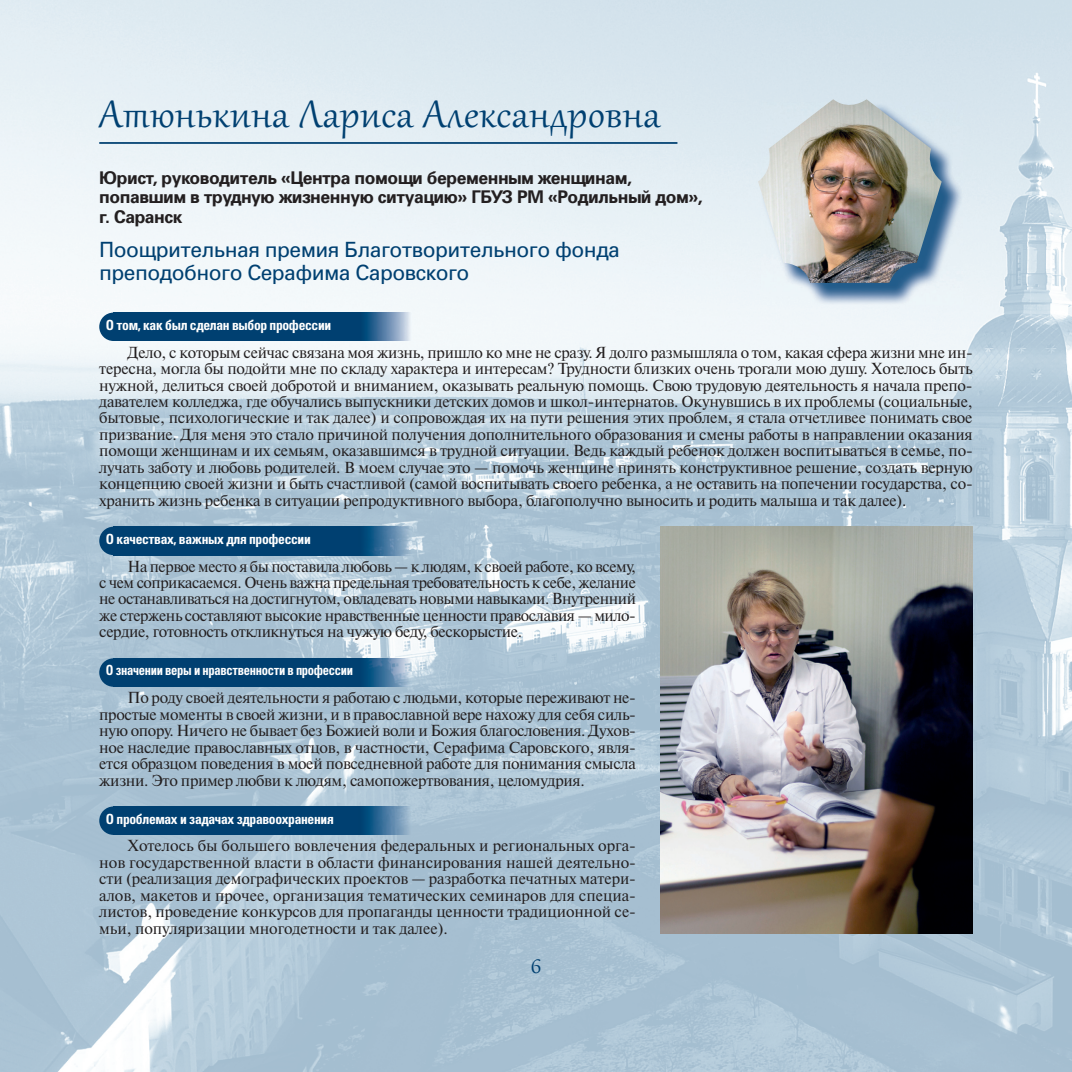
<style>
.page{position:relative;width:1072px;height:1072px;background:#fff}
.page>*{position:absolute;margin:0;border:0;box-sizing:border-box;transform-origin:0 0}
.t1{font:47.25px "Gabriola";letter-spacing:.015em;color:#004071}
.t2{font:26.25px "Gabriola";color:#004071}
.t3{font:21px/22.8px "Partner";letter-spacing:-.025em;color:#004071}
.t4{font:700 17.5px/19.2px "Partner";letter-spacing:-.025em;color:#231f20}
.t5{font:15.92px/16.4px "Newton C";letter-spacing:-.02em;color:#231f20;text-align:justify}
.t6{font:700 14px "Partner Condensed";letter-spacing:-.025em;color:#fff}
.t7{font:700 14px "Partner Condensed";letter-spacing:-.025em;color:#fff;scale:.9 1}
</style>
<div class="page">
<img style="left:0;top:0;width:795px;height:1071px">
<img style="left:919px;top:118px;width:152px;height:953px">
<img style="left:795px;top:305px;width:124px;height:766px">
<hr style="left:99px;top:142px;width:578px;height:2px;background:#004071">
<img style="left:117px;top:312px;width:294px;height:29px">
<div style="left:99px;top:312px;width:29px;height:29px;background:#004071;border-radius:50%"></div>
<img style="left:661px;top:526px;width:311px;height:407px">
<img style="left:761px;top:103px;width:201px;height:202px">
<img style="left:758px;top:99px;width:183px;height:184px">
<img style="left:117px;top:526px;width:294px;height:29px">
<div style="left:99px;top:526px;width:29px;height:29px;background:#004071;border-radius:50%"></div>
<img style="left:117px;top:658px;width:294px;height:28px">
<div style="left:99px;top:658px;width:29px;height:28px;background:#004071;border-radius:50%"></div>
<img style="left:113px;top:806px;width:298px;height:29px">
<div style="left:99px;top:806px;width:29px;height:28px;background:#004071;border-radius:50%"></div>
<h1 class="t1" style="left:99px;top:95px;width:563px">Атюнькина Лариса Александровна</h1>
<p class="t4" style="left:99px;top:168px;width:605px">Юрист, руководитель «Центра помощи беременным женщинам, попавшим в трудную жизненную ситуацию» ГБУЗ РМ «Родильный дом», г. Саранск</p>
<h3 class="t3" style="left:99px;top:238px;width:522px">Поощрительная премия Благотворительного фонда преподобного Серафима Саровского</h3>
<p class="t6" style="left:106px;top:319px;width:227px">О том, как был сделан выбор профессии</p>
<p class="t5" style="left:99px;top:345px;width:875px;text-indent:28px">Дело, с которым сейчас связана моя жизнь, пришло ко мне не сразу. Я долго размышляла о том, какая сфера жизни мне ин&shy;тересна, могла бы подойти мне по складу характера и интересам? Трудности близких очень трогали мою душу. Хотелось быть нужной, делиться своей добротой и вниманием, оказывать реальную помощь. Свою трудовую деятельность я начала препо&shy;давателем колледжа, где обучались выпускники детских домов и школ-интернатов. Окунувшись в их проблемы (социальные, бытовые, психологические и так далее) и сопровождая их на пути решения этих проблем, я стала отчетливее понимать свое призвание. Для меня это стало причиной получения дополнительного образования и смены работы в направлении оказания помощи женщинам и их семьям, оказавшимся в трудной ситуации. Ведь каждый ребенок должен воспитываться в семье, по&shy;лучать заботу и любовь родителей. В моем случае это — помочь женщине принять конструктивное решение, создать верную концепцию своей жизни и быть счастливой (самой воспитывать своего ребенка, а не оставить на попечении государства, со&shy;хранить жизнь ребенка в ситуации репродуктивного выбора, благополучно выносить и родить малыша и так далее).</p>
<p class="t6" style="left:106px;top:533px;width:206px">О качествах, важных для профессии</p>
<p class="t5" style="left:99px;top:559px;width:538px;text-indent:28px">На первое место я бы поставила любовь — к людям, к своей работе, ко всему, с чем соприкасаемся. Очень важна предельная требовательность к себе, желание не останавливаться на достигнутом, овладевать новыми навыками. Внутренний же стержень составляют высокие нравственные ценности православия — мило&shy;сердие, готовность откликнуться на чужую беду, бескорыстие.</p>
<p class="t7" style="left:106px;top:665px;width:276px">О значении веры и нравственности в профессии</p>
<p class="t5" style="left:99px;top:691px;width:538px;text-indent:28px">По роду своей деятельности я работаю с людьми, которые переживают не&shy;простые моменты в своей жизни, и в православной вере нахожу для себя силь&shy;ную опору. Ничего не бывает без Божией воли и Божия благословения. Духов&shy;ное наследие православных отцов, в частности, Серафима Саровского, явля&shy;ется образцом поведения в моей повседневной работе для понимания смысла жизни. Это пример любви к людям, самопожертвования, целомудрия.</p>
<p class="t6" style="left:106px;top:813px;width:229px">О проблемах и задачах здравоохранения</p>
<p class="t5" style="left:99px;top:839px;width:538px;text-indent:28px">Хотелось бы большего вовлечения федеральных и региональных орга&shy;нов государственной власти в области финансирования нашей деятельно&shy;сти (реализация демографических проектов — разработка печатных матери&shy;алов, макетов и прочее, организация тематических семинаров для специа&shy;листов, проведение конкурсов для пропаганды ценности традиционной се&shy;мьи, популяризации многодетности и так далее).</p>
<h2 class="t2" style="left:530px;top:954px;width:12px">6</h2>
</div>
